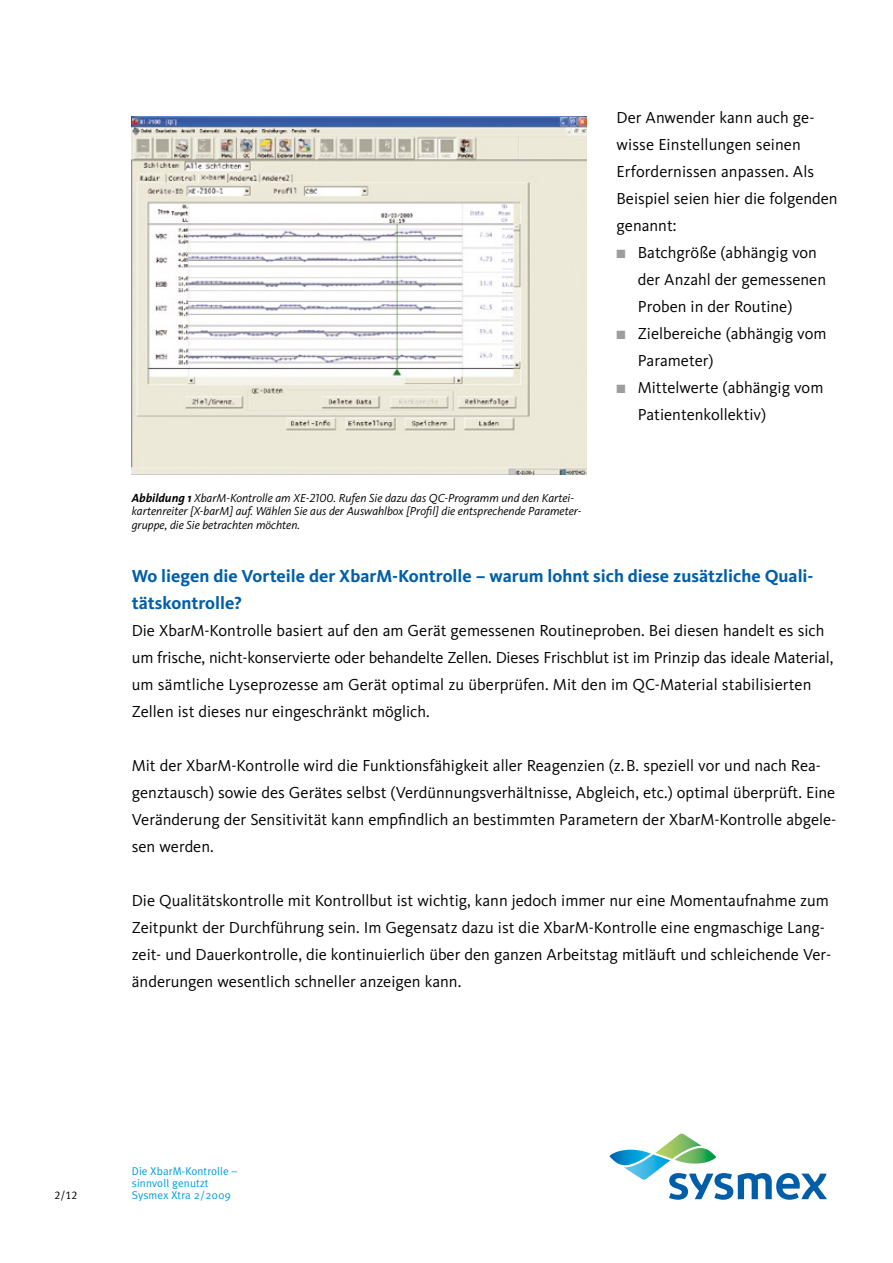
<style>
.page{position:relative;width:893px;height:1263px;background:#fff}
.page>*{position:absolute;margin:0;border:0;box-sizing:border-box;transform-origin:0 0}
.t1{font:700 18px/27px "Kievit Pro";color:#005ea8}
.t2{font:16.5px/27px "Kievit Pro";color:#000}
.t3{font:italic 12px/13.5px "Kievit Pro";color:#000}
.t4{font:11.25px/12px "Meta Plus Normal";letter-spacing:.01em;color:#009ee0}
.t5{font:11.25px "Meta Plus Normal Caps";color:#000}
.s1{font-family:"The Sans";font-weight:700}
.s2{color:#9c9d9f}
</style>
<div class="page">
<img style="left:132px;top:116px;width:455px;height:358px">
<svg style="left:610px;top:1133px;width:217px;height:67px"></svg>
<p class="t3" style="left:132px;top:491px;width:451px"><span class="s1">Abbildung 1</span> XbarM-Kontrolle am XE-2100. Rufen Sie dazu das QC-Programm und den Kartei&shy;kartenreiter [X-barM] auf. Wählen Sie aus der Auswahlbox [Profil] die entsprechende Parameter&shy;gruppe, die Sie betrachten möchten.</p>
<p class="t2" style="left:617px;top:104px;width:223px">Der Anwender kann auch ge&shy;wisse Einstellungen seinen<br>Erfordernissen anpassen. Als<br>Beispiel seien hier die folgenden genannt:</p>
<p class="t2" style="left:638px;top:239px;width:190px;text-indent:-21px"><span class="s2">■</span> Batchgröße (abhängig von der Anzahl der gemessenen<br>Proben in der Routine)</p>
<p class="t2" style="left:638px;top:320px;width:190px;text-indent:-21px"><span class="s2">■</span> Zielbereiche (abhängig vom<br>Parameter)</p>
<p class="t2" style="left:638px;top:374px;width:187px;text-indent:-21px"><span class="s2">■</span> Mittelwerte (abhängig vom<br>Patientenkollektiv)</p>
<p class="t1" style="left:132px;top:563px;width:683px">Wo liegen die Vorteile der XbarM-Kontrolle – warum lohnt sich diese zusätzliche Quali&shy;tätskontrolle?</p>
<p class="t2" style="left:132px;top:617px;width:703px">Die XbarM-Kontrolle basiert auf den am Gerät gemessenen Routineproben. Bei diesen handelt es sich um frische, nicht-konservierte oder behandelte Zellen. Dieses Frischblut ist im Prinzip das ideale Material, um sämtliche Lyseprozesse am Gerät optimal zu überprüfen. Mit den im QC-Material stabilisierten Zellen ist dieses nur eingeschränkt möglich.</p>
<p class="t2" style="left:132px;top:752px;width:706px">Mit der XbarM-Kontrolle wird die Funktionsfähigkeit aller Reagenzien (z.B. speziell vor und nach Rea&shy;genztausch) sowie des Gerätes selbst (Verdünnungsverhältnisse, Abgleich, etc.) optimal überprüft. Eine Veränderung der Sensitivität kann empfindlich an bestimmten Parametern der XbarM-Kontrolle abgele&shy;sen werden.</p>
<p class="t2" style="left:132px;top:887px;width:701px">Die Qualitätskontrolle mit Kontrollbut ist wichtig, kann jedoch immer nur eine Momentaufnahme zum Zeitpunkt der Durchführung sein. Im Gegensatz dazu ist die XbarM-Kontrolle eine engmaschige Lang&shy;zeit- und Dauerkontrolle, die kontinuierlich über den ganzen Arbeitstag mitläuft und schleichende Ver&shy;änderungen wesentlich schneller anzeigen kann.</p>
<p class="t5" style="left:54px;top:1189px;width:25px">2/12</p>
<p class="t4" style="left:132px;top:1165px;width:107px">Die XbarM-Kontrolle – sinnvoll genutzt<br>Sysmex Xtra 2/2009</p>
</div>
